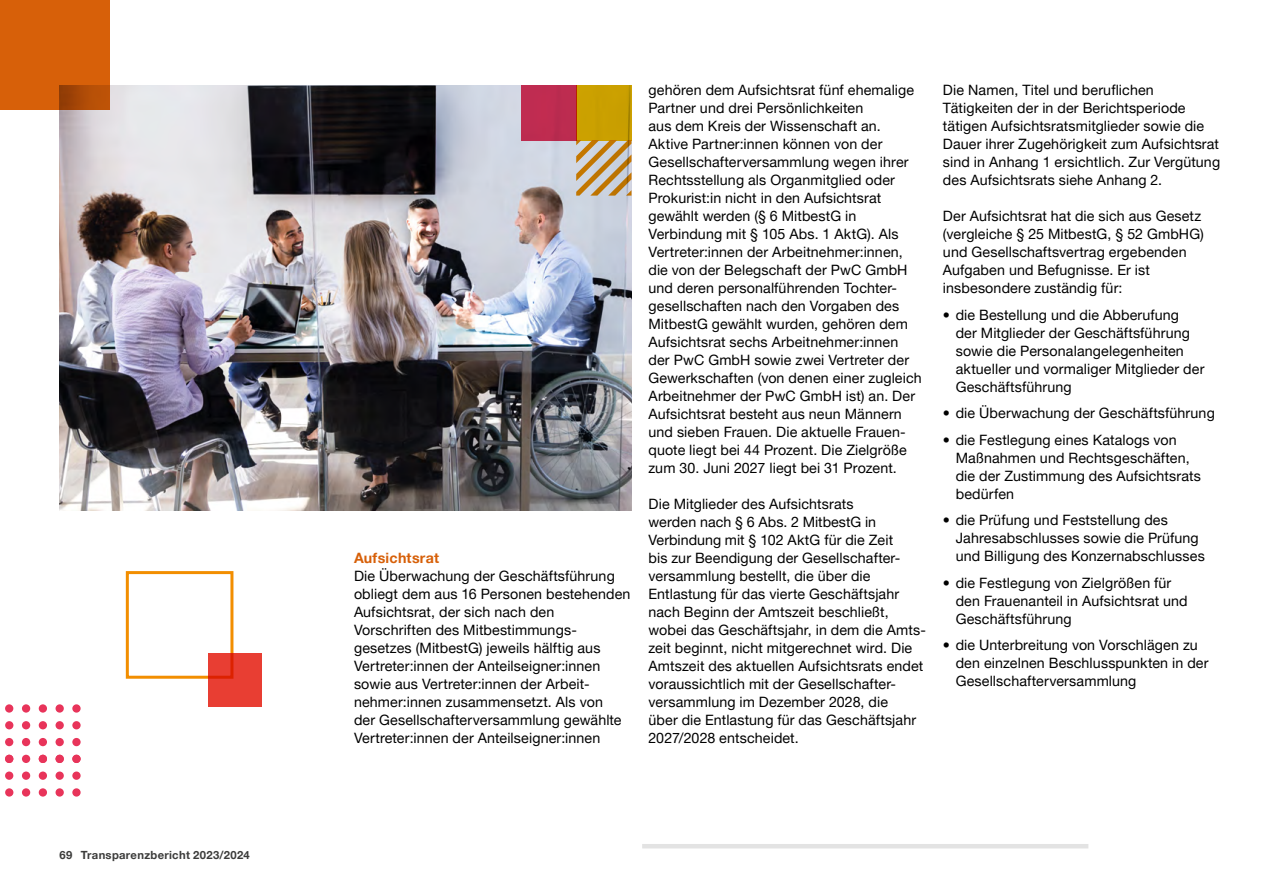
<style>
.page{position:relative;width:1263px;height:893px;background:#fff}
.page>*{position:absolute;margin:0;border:0;box-sizing:border-box;transform-origin:0 0}
.t1{font:14.25px/18px "Helvetica Neue LT Pro";letter-spacing:.01em;color:#000}
.t2{font:700 14.25px "Helvetica Neue LT Pro";letter-spacing:.02em;color:#d76009}
.t3{font:700 11.25px "Helvetica Neue LT Pro";letter-spacing:.03em;color:#3c3c3b}
</style>
<div class="page">
<img style="left:60px;top:85px;width:571px;height:426px">
<div style="left:0;top:0;width:109px;height:110px;background:#d76009"></div>
<div style="left:126px;top:571px;width:107px;height:108px;border:3px solid #f28e00"></div>
<div style="left:208px;top:653px;width:53px;height:53px;background:#e83e33"></div>
<hr style="left:642px;top:844px;width:446px;height:4px;background:#e3e3e3">
<div style="left:5px;top:771px;width:8px;height:9px;background:#e8345a;border-radius:50%"></div>
<div style="left:5px;top:788px;width:8px;height:9px;background:#e8345a;border-radius:50%"></div>
<div style="left:5px;top:755px;width:8px;height:8px;background:#e8345a;border-radius:50%"></div>
<div style="left:39px;top:771px;width:8px;height:9px;background:#e8345a;border-radius:50%"></div>
<div style="left:39px;top:788px;width:8px;height:9px;background:#e8345a;border-radius:50%"></div>
<div style="left:39px;top:755px;width:8px;height:8px;background:#e8345a;border-radius:50%"></div>
<div style="left:22px;top:771px;width:8px;height:9px;background:#e8345a;border-radius:50%"></div>
<div style="left:22px;top:788px;width:8px;height:9px;background:#e8345a;border-radius:50%"></div>
<div style="left:22px;top:755px;width:8px;height:8px;background:#e8345a;border-radius:50%"></div>
<div style="left:72px;top:771px;width:9px;height:9px;background:#e8345a;border-radius:50%"></div>
<div style="left:72px;top:788px;width:9px;height:9px;background:#e8345a;border-radius:50%"></div>
<div style="left:72px;top:755px;width:9px;height:8px;background:#e8345a;border-radius:50%"></div>
<div style="left:56px;top:771px;width:8px;height:9px;background:#e8345a;border-radius:50%"></div>
<div style="left:56px;top:788px;width:8px;height:9px;background:#e8345a;border-radius:50%"></div>
<div style="left:56px;top:755px;width:8px;height:8px;background:#e8345a;border-radius:50%"></div>
<div style="left:5px;top:738px;width:8px;height:8px;background:#e8345a;border-radius:50%"></div>
<div style="left:5px;top:704px;width:8px;height:9px;background:#e8345a;border-radius:50%"></div>
<div style="left:5px;top:721px;width:8px;height:8px;background:#e8345a;border-radius:50%"></div>
<div style="left:39px;top:738px;width:8px;height:8px;background:#e8345a;border-radius:50%"></div>
<div style="left:39px;top:704px;width:8px;height:9px;background:#e8345a;border-radius:50%"></div>
<div style="left:39px;top:721px;width:8px;height:8px;background:#e8345a;border-radius:50%"></div>
<div style="left:22px;top:738px;width:8px;height:8px;background:#e8345a;border-radius:50%"></div>
<div style="left:22px;top:704px;width:8px;height:9px;background:#e8345a;border-radius:50%"></div>
<div style="left:22px;top:721px;width:8px;height:8px;background:#e8345a;border-radius:50%"></div>
<div style="left:72px;top:738px;width:9px;height:8px;background:#e8345a;border-radius:50%"></div>
<div style="left:72px;top:704px;width:9px;height:9px;background:#e8345a;border-radius:50%"></div>
<div style="left:72px;top:721px;width:9px;height:8px;background:#e8345a;border-radius:50%"></div>
<div style="left:56px;top:738px;width:8px;height:8px;background:#e8345a;border-radius:50%"></div>
<div style="left:56px;top:704px;width:8px;height:9px;background:#e8345a;border-radius:50%"></div>
<div style="left:56px;top:721px;width:8px;height:8px;background:#e8345a;border-radius:50%"></div>
<div style="left:576px;top:85px;width:55px;height:55px;background:#caa000"></div>
<div style="left:521px;top:85px;width:55px;height:55px;background:#bf2c50"></div>
<svg style="left:576px;top:140px;width:55px;height:56px"></svg>
<p class="t3" style="left:60px;top:847px;width:192px">69 Transparenzbericht 2023/2024</p>
<p class="t2" style="left:354px;top:549px;width:87px">Aufsichtsrat</p>
<p class="t1" style="left:354px;top:567px;width:278px">Die Überwachung der Geschäftsführung obliegt dem aus 16 Personen bestehenden Aufsichtsrat, der sich nach den Vorschriften des Mitbestimmungs&shy;gesetzes (MitbestG) jeweils hälftig aus Vertreter:innen der Anteilseigner:innen sowie aus Vertreter:innen der Arbeit&shy;nehmer:innen zusammensetzt. Als von<br>der Gesellschafterversammlung gewählte Vertreter:innen der Anteilseigner:innen</p>
<p class="t1" style="left:648px;top:81px;width:275px">gehören dem Aufsichtsrat fünf ehemalige Partner und drei Persönlichkeiten<br>aus dem Kreis der Wissenschaft an.<br>Aktive Partner:innen können von der Gesellschafterversammlung wegen ihrer Rechtsstellung als Organmitglied oder Prokurist:in nicht in den Aufsichtsrat gewählt werden (§ 6 MitbestG in Verbindung mit § 105 Abs. 1 AktG). Als Vertreter:innen der Arbeitnehmer:innen, die von der Belegschaft der PwC GmbH und deren personalführenden Tochter&shy;gesellschaften nach den Vorgaben des MitbestG gewählt wurden, gehören dem Aufsichtsrat sechs Arbeitnehmer:innen der PwC GmbH sowie zwei Vertreter der Gewerkschaften (von denen einer zugleich Arbeitnehmer der PwC GmbH ist) an. Der Aufsichtsrat besteht aus neun Männern und sieben Frauen. Die aktuelle Frauen&shy;quote liegt bei 44 Prozent. Die Zielgröße zum 30. Juni 2027 liegt bei 31 Prozent.</p>
<p class="t1" style="left:648px;top:495px;width:278px">Die Mitglieder des Aufsichtsrats<br>werden nach § 6 Abs. 2 MitbestG in Verbindung mit § 102 AktG für die Zeit<br>bis zur Beendigung der Gesellschafter&shy;versammlung bestellt, die über die Entlastung für das vierte Geschäftsjahr nach Beginn der Amtszeit beschließt, wobei das Geschäftsjahr, in dem die Amts&shy;zeit beginnt, nicht mitgerechnet wird. Die Amtszeit des aktuellen Aufsichtsrats endet voraussichtlich mit der Gesellschafter&shy;versammlung im Dezember 2028, die<br>über die Entlastung für das Geschäftsjahr 2027/2028 entscheidet.</p>
<p class="t1" style="left:943px;top:81px;width:279px">Die Namen, Titel und beruflichen Tätigkeiten der in der Berichtsperiode tätigen Aufsichtsratsmitglieder sowie die Dauer ihrer Zugehörigkeit zum Aufsichtsrat sind in Anhang 1 ersichtlich. Zur Vergütung des Aufsichtsrats siehe Anhang 2.</p>
<p class="t1" style="left:943px;top:207px;width:262px">Der Aufsichtsrat hat die sich aus Gesetz (vergleiche § 25 MitbestG, § 52 GmbHG) und Gesellschaftsvertrag ergebenden Aufgaben und Befugnisse. Er ist insbesondere zuständig für:</p>
<p class="t1" style="left:956px;top:305px;width:250px;text-indent:-13px">• die Bestellung und die Abberufung<br>der Mitglieder der Geschäftsführung sowie die Personalangelegenheiten aktueller und vormaliger Mitglieder der Geschäftsführung</p>
<p class="t1" style="left:943px;top:404px;width:273px">• die Überwachung der Geschäftsführung</p>
<p class="t1" style="left:956px;top:430px;width:247px;text-indent:-13px">• die Festlegung eines Katalogs von<br>Maßnahmen und Rechtsgeschäften, die der Zustimmung des Aufsichtsrats bedürfen</p>
<p class="t1" style="left:956px;top:511px;width:251px;text-indent:-13px">• die Prüfung und Feststellung des<br>Jahresabschlusses sowie die Prüfung und Billigung des Konzernabschlusses</p>
<p class="t1" style="left:956px;top:573px;width:233px;text-indent:-13px">• die Festlegung von Zielgrößen für den Frauenanteil in Aufsichtsrat und<br>Geschäftsführung</p>
<p class="t1" style="left:956px;top:636px;width:254px;text-indent:-13px">• die Unterbreitung von Vorschlägen zu den einzelnen Beschlusspunkten in der<br>Gesellschafterversammlung</p>
</div>
